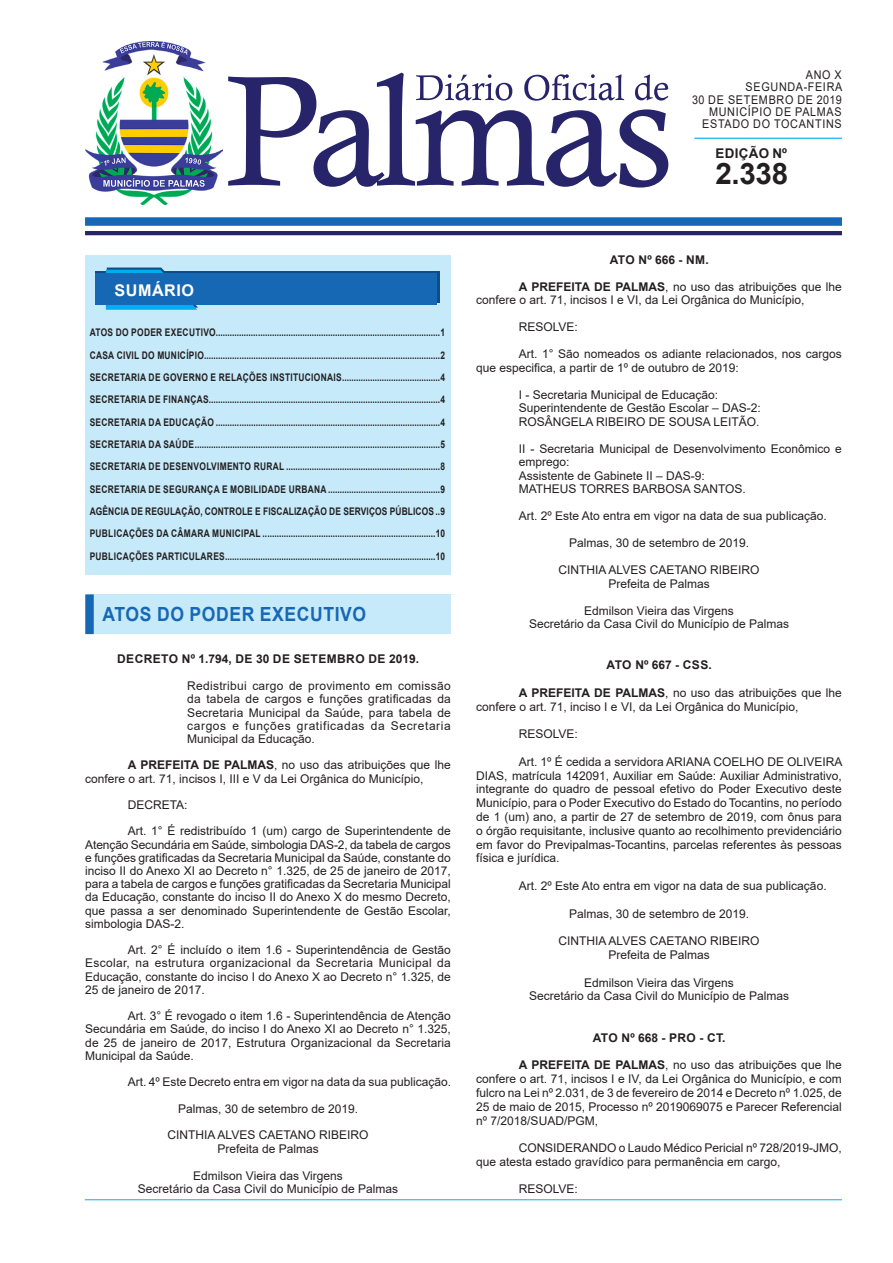
<style>
.page{position:relative;width:893px;height:1263px;background:#fff}
.page>*{position:absolute;margin:0;border:0;box-sizing:border-box;transform-origin:0 0}
.t1{font:700 29.55px "Arial";color:#231f20}
.t2{font:700 19.5px "Arial";letter-spacing:.035em;color:#1768b4;scale:.9 1}
.t3{font:700 16.2px "Arial";letter-spacing:.035em;color:#fff}
.t4{font:700 13.35px "Arial";letter-spacing:.025em;color:#231f20}
.t5{font:12px/13.8px "Arial";color:#231f20}
.t6{font:700 12px "Arial";letter-spacing:.02em;color:#231f20}
.t7{font:12px/12.3px "Arial";letter-spacing:.065em;color:#231f20;text-align:right;scale:.9 1}
.t8{font:700 10.5px/22.4px "Arial";letter-spacing:.035em;color:#231f20;text-align:justify;scale:.8 1}
.s1{font-weight:700}
</style>
<div class="page">
<div style="left:85px;top:255px;width:365px;height:319px;background:#c6eafa"></div>
<div style="left:85px;top:217px;width:757px;height:9px;background:#1768b4"></div>
<hr style="left:85px;top:231px;width:757px;height:4px;background:#28246a">
<hr style="left:694px;top:138px;width:148px;height:1px;background:#00aeef">
<svg style="left:228px;top:73px;width:440px;height:115px"></svg>
<svg style="left:96px;top:272px;width:344px;height:31px"></svg>
<svg style="left:106px;top:268px;width:92px;height:42px"></svg>
<div style="left:96px;top:274px;width:341px;height:31px;background:#1768b4"></div>
<img style="left:85px;top:41px;width:138px;height:164px">
<hr style="left:85px;top:1199px;width:757px;height:1px;background:#00aeef">
<div style="left:90px;top:594px;width:365px;height:40px;background:#c6eafa"></div>
<div style="left:85px;top:594px;width:9px;height:40px;background:#1768b4"></div>
<div style="left:451px;top:594px;width:8px;height:40px;background:#fff"></div>
<p class="t7" style="left:692px;top:69px;width:168px">ANO X<br>SEGUNDA-FEIRA<br>30 DE SETEMBRO DE 2019<br>MUNICÍPIO DE PALMAS<br>ESTADO DO TOCANTINS</p>
<h1 class="t1" style="left:715px;top:153px;width:74px">2.338</h1>
<p class="t4" style="left:716px;top:144px;width:73px">EDIÇÃO Nº</p>
<h3 class="t3" style="left:114px;top:279px;width:81px">SUMÁRIO</h3>
<p class="t8" style="left:90px;top:321px;width:446px">ATOS DO PODER EXECUTIVO................................................................................................1<br>CASA CIVIL DO MUNICÍPIO.....................................................................................................2<br>SECRETARIA DE GOVERNO E RELAÇÕES INSTITUCIONAIS..........................................4<br>SECRETARIA DE FINANÇAS...................................................................................................4<br>SECRETARIA DA EDUCAÇÃO ................................................................................................4<br>SECRETARIA DA SAÚDE.........................................................................................................5<br>SECRETARIA DE DESENVOLVIMENTO RURAL ..................................................................8<br>SECRETARIA DE SEGURANÇA E MOBILIDADE URBANA ................................................9<br>AGÊNCIA DE REGULAÇÃO, CONTROLE E FISCALIZAÇÃO DE SERVIÇOS PÚBLICOS..9<br>PUBLICAÇÕES DA CÂMARA MUNICIPAL ..........................................................................10<br>PUBLICAÇÕES PARTICULARES..........................................................................................10</p>
<h2 class="t2" style="left:103px;top:601px;width:294px">ATOS DO PODER EXECUTIVO</h2>
<p class="t6" style="left:117px;top:650px;width:303px">DECRETO Nº 1.794, DE 30 DE SETEMBRO DE 2019.</p>
<p class="t5" style="left:187px;top:679px;width:265px;line-height:13.4px;text-align:justify">Redistribui cargo de provimento em comissão da tabela de cargos e funções gratificadas da Secretaria Municipal da Saúde, para tabela de cargos e funções gratificadas da Secretaria Municipal da Educação.</p>
<p class="t5" style="left:85px;top:758px;width:367px;line-height:13.2px;text-indent:43px"><span class="s1">A PREFEITA DE PALMAS</span>, no uso das atribuições que lhe confere o art. 71, incisos I, III e V da Lei Orgânica do Município,</p>
<p class="t5" style="left:128px;top:791px;width:325px;line-height:26.4px">DECRETA:<br>Art. 1° É redistribuído 1 (um) cargo de Superintendente de</p>
<p class="t5" style="left:85px;top:838px;width:367px;line-height:13.2px;text-align:justify">Atenção Secundária em Saúde, simbologia DAS-2, da tabela de cargos e funções gratificadas da Secretaria Municipal da Saúde, constante do inciso II do Anexo XI ao Decreto n° 1.325, de 25 de janeiro de 2017, para a tabela de cargos e funções gratificadas da Secretaria Municipal da Educação, constante do inciso II do Anexo X do mesmo Decreto, que passa a ser denominado Superintendente de Gestão Escolar, simbologia DAS-2.</p>
<p class="t5" style="left:85px;top:943px;width:367px;line-height:13.2px;text-align:justify;text-indent:43px">Art. 2° É incluído o item 1.6 - Superintendência de Gestão Escolar, na estrutura organizacional da Secretaria Municipal da Educação, constante do inciso I do Anexo X ao Decreto n° 1.325, de 25 de janeiro de 2017.</p>
<p class="t5" style="left:85px;top:1009px;width:367px;line-height:13.2px;text-align:justify;text-indent:43px">Art. 3° É revogado o item 1.6 - Superintendência de Atenção Secundária em Saúde, do inciso I do Anexo XI ao Decreto n° 1.325, de 25 de janeiro de 2017, Estrutura Organizacional da Secretaria Municipal da Saúde.</p>
<p class="t5" style="left:128px;top:1075px;width:325px">Art. 4º Este Decreto entra em vigor na data da sua publicação.</p>
<p class="t5" style="left:178px;top:1101px;width:182px">Palmas, 30 de setembro de 2019.</p>
<p class="t5" style="left:168px;top:1128px;width:202px;text-align:center">CINTHIA ALVES CAETANO RIBEIRO<br>Prefeita de Palmas</p>
<p class="t5" style="left:138px;top:1169px;width:262px;text-align:center">Edmilson Vieira das Virgens<br>Secretário da Casa Civil do Município de Palmas</p>
<p class="t6" style="left:610px;top:251px;width:100px">ATO Nº 666 - NM.</p>
<p class="t5" style="left:476px;top:280px;width:367px;text-indent:43px"><span class="s1">A PREFEITA DE PALMAS</span>, no uso das atribuições que lhe confere o art. 71, incisos I e VI, da Lei Orgânica do Município,</p>
<p class="t5" style="left:519px;top:320px;width:61px">RESOLVE:</p>
<p class="t5" style="left:476px;top:347px;width:367px;text-indent:43px">Art. 1° São nomeados os adiante relacionados, nos cargos que especifica, a partir de 1º de outubro de 2019:</p>
<p class="t5" style="left:519px;top:388px;width:244px">I - Secretaria Municipal de Educação:<br>Superintendente de Gestão Escolar – DAS-2:<br>ROSÂNGELA RIBEIRO DE SOUSA LEITÃO.</p>
<p class="t5" style="left:519px;top:442px;width:325px">II - Secretaria Municipal de Desenvolvimento Econômico e emprego:<br>Assistente de Gabinete II – DAS-9:<br>MATHEUS TORRES BARBOSA SANTOS.</p>
<p class="t5" style="left:519px;top:509px;width:309px">Art. 2º Este Ato entra em vigor na data de sua publicação.</p>
<p class="t5" style="left:569px;top:536px;width:182px">Palmas, 30 de setembro de 2019.</p>
<p class="t5" style="left:559px;top:563px;width:202px;text-align:center">CINTHIA ALVES CAETANO RIBEIRO<br>Prefeita de Palmas</p>
<p class="t5" style="left:529px;top:604px;width:262px;text-align:center">Edmilson Vieira das Virgens<br>Secretário da Casa Civil do Município de Palmas</p>
<p class="t6" style="left:606px;top:656px;width:107px">ATO Nº 667 - CSS.</p>
<p class="t5" style="left:476px;top:686px;width:367px;text-indent:43px"><span class="s1">A PREFEITA DE PALMAS</span>, no uso das atribuições que lhe confere o art. 71, inciso I e VI, da Lei Orgânica do Município,</p>
<p class="t5" style="left:519px;top:727px;width:61px">RESOLVE:</p>
<p class="t5" style="left:476px;top:755px;width:368px;text-align:justify;text-indent:43px">Art. 1º É cedida a servidora ARIANA COELHO DE OLIVEIRA DIAS, matrícula 142091, Auxiliar em Saúde: Auxiliar Administrativo, integrante do quadro de pessoal efetivo do Poder Executivo deste Município, para o Poder Executivo do Estado do Tocantins, no período de 1 (um) ano, a partir de 27 de setembro de 2019, com ônus para o órgão requisitante, inclusive quanto ao recolhimento previdenciário em favor do Previpalmas-Tocantins, parcelas referentes às pessoas física e jurídica.</p>
<p class="t5" style="left:519px;top:879px;width:309px">Art. 2º Este Ato entra em vigor na data de sua publicação.</p>
<p class="t5" style="left:569px;top:906px;width:182px">Palmas, 30 de setembro de 2019.</p>
<p class="t5" style="left:559px;top:934px;width:202px;text-align:center">CINTHIA ALVES CAETANO RIBEIRO<br>Prefeita de Palmas</p>
<p class="t5" style="left:529px;top:975px;width:262px;text-align:center">Edmilson Vieira das Virgens<br>Secretário da Casa Civil do Município de Palmas</p>
<p class="t6" style="left:593px;top:1029px;width:134px">ATO Nº 668 - PRO - CT.</p>
<p class="t5" style="left:476px;top:1058px;width:367px;text-align:justify;text-indent:43px"><span class="s1">A PREFEITA DE PALMAS</span>, no uso das atribuições que lhe confere o art. 71, incisos I e IV, da Lei Orgânica do Município, e com fulcro na Lei nº 2.031, de 3 de fevereiro de 2014 e Decreto nº 1.025, de 25 de maio de 2015, Processo nº 2019069075 e Parecer Referencial nº 7/2018/SUAD/PGM,</p>
<p class="t5" style="left:476px;top:1141px;width:367px;text-indent:43px">CONSIDERANDO o Laudo Médico Pericial nº 728/2019-JMO, que atesta estado gravídico para permanência em cargo,</p>
<p class="t5" style="left:519px;top:1182px;width:61px">RESOLVE:</p>
</div>
